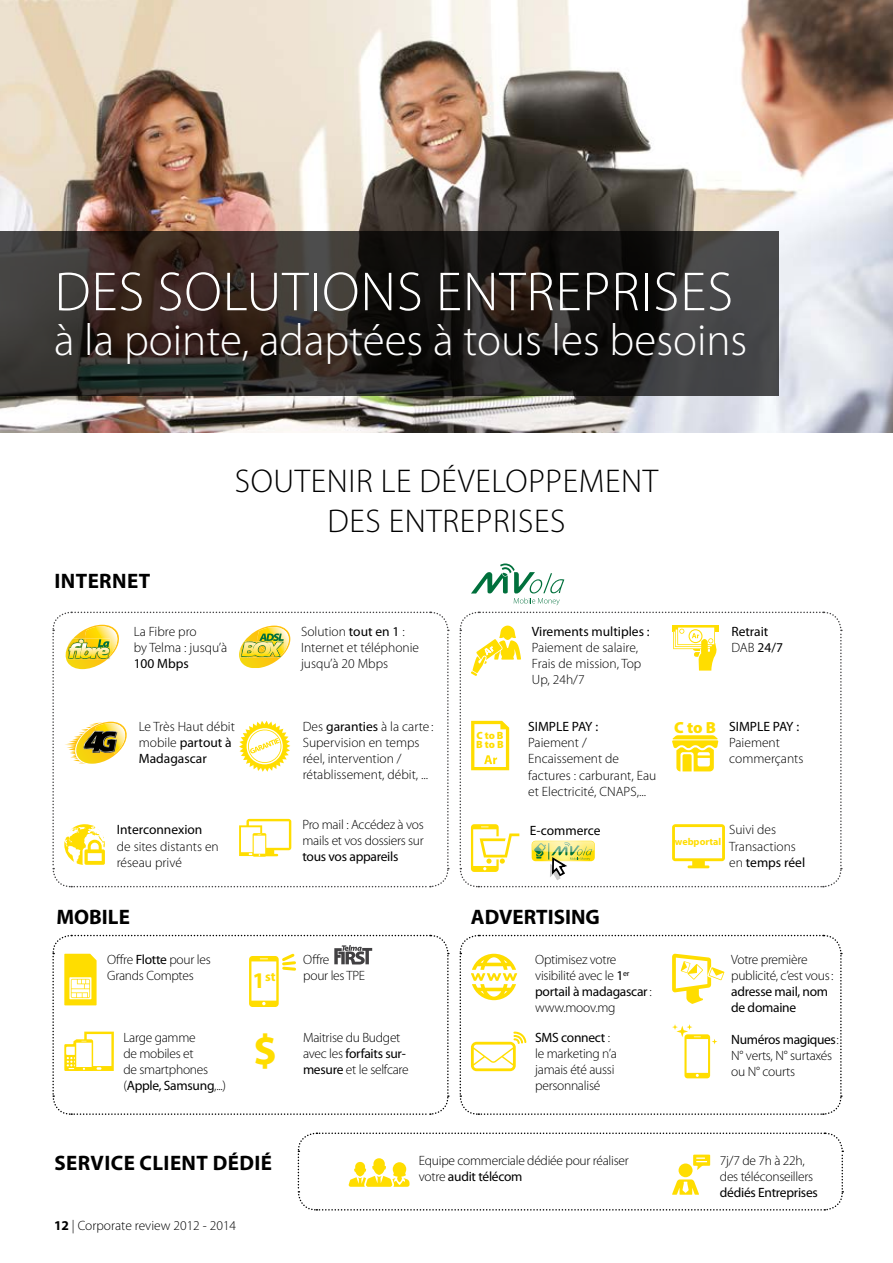
<style>
.page{position:relative;width:893px;height:1263px;background:#fff}
.page>*{position:absolute;margin:0;border:0;box-sizing:border-box;transform-origin:0 0}
.t1{font:300 55.5px "Myriad Pro";color:#fff}
.t2{font:300 45px "Myriad Pro";color:#fff}
.t3{font:700 43.35px "Myriad Pro";color:#fd0}
.t4{font:300 33px/39.6px "Myriad Pro";letter-spacing:.02em;color:#000;text-align:center}
.t5{font:700 21px "Myriad Pro";color:#000}
.t6{font:900 16.2px "Myriad Pro";color:#fd0}
.t7{font:300 13.5px/16.2px "Myriad Pro";letter-spacing:-.01em;color:#000}
.t8{font:13.5px/16.2px "Myriad Pro";letter-spacing:-.01em;color:#000}
.t9{font:700 13.05px "Myriad Pro";color:#fd0}
.t10{font:900 10.5px/9px "Myriad Pro";color:#fd0}
.t11{font:700 10.05px "Myriad Pro";color:#fd0}
.s1{font-weight:400}
.s2{font-size:22.5px}
.s3{font-weight:300}
.s4{font-weight:700}
</style>
<div class="page">
<img style="left:0;top:0;width:893px;height:432px">
<svg style="left:0;top:231px;width:779px;height:164px;background:#2d2826"></svg>
<svg style="left:459px;top:934px;width:383px;height:181px"></svg>
<svg style="left:297px;top:1132px;width:547px;height:79px"></svg>
<svg style="left:52px;top:934px;width:397px;height:181px"></svg>
<svg style="left:471px;top:563px;width:93px;height:42px"></svg>
<svg style="left:459px;top:611px;width:383px;height:277px"></svg>
<svg style="left:52px;top:611px;width:397px;height:277px"></svg>
<h1 class="t1" style="left:55px;top:261px;width:161px">DES Solutions</h1>
<h1 class="t1" style="left:436px;top:261px;width:28px">entreprises</h1>
<h2 class="t2" style="left:54px;top:315px;width:695px">à la pointe, adaptées à tous les besoins</h2>
<h3 class="t4" style="left:235px;top:462px;width:425px">SOUTENIR LE DÉVELOPPEMENT<br>DES ENTREPRISES</h3>
<h3 class="t5" style="left:54px;top:567px;width:20px">INTERNET</h3>
<p class="t7" style="left:134px;top:623px;width:95px">La Fibre pro<br>by Telma : jusqu’à</p>
<p class="t8" style="left:134px;top:655px;width:57px">100 Mbps</p>
<p class="t7" style="left:139px;top:718px;width:98px">Le Très Haut débit mobile <span class="s1">partout à<br>Madagascar</span></p>
<p class="t8" style="left:117px;top:821px;width:87px">Interconnexion</p>
<p class="t7" style="left:117px;top:838px;width:104px">de sites distants en réseau privé</p>
<h3 class="t5" style="left:56px;top:903px;width:75px">MOBILE</h3>
<p class="t7" style="left:107px;top:951px;width:105px">Offre <span class="s1">Flotte</span> pour les<br>Grands Comptes</p>
<p class="t9" style="left:253px;top:968px;width:24px"><span class="s2">1</span>ST</p>
<p class="t7" style="left:301px;top:623px;width:120px">Solution <span class="s1">tout en 1</span> :<br>Internet et téléphonie jusqu’à 20 Mbps</p>
<p class="t7" style="left:303px;top:718px;width:132px">Des <span class="s1">garanties</span> à la carte :<br>Supervision en temps réel, intervention / rétablissement, débit, ...</p>
<p class="t7" style="left:302px;top:817px;width:123px">Pro mail : Accédez à vos mails et vos dossiers sur</p>
<p class="t8" style="left:302px;top:848px;width:97px">tous vos appareils</p>
<p class="t7" style="left:303px;top:951px;width:63px">Offre<br>pour les TPE</p>
<p class="t7" style="left:123px;top:1029px;width:104px">Large gamme<br>de mobiles et<br>de smartphones (<span class="s1">Apple, Samsung</span>,...)</p>
<p class="t7" style="left:303px;top:1029px;width:104px">Maitrise du Budget avec les <span class="s1">forfaits sur-</span></p>
<h3 class="t3" style="left:253px;top:1022px;width:26px">$</h3>
<p class="t7" style="left:303px;top:1062px;width:107px"><span class="s1">mesure</span> et le selfcare</p>
<p class="t10" style="left:476px;top:731px;width:29px">C to B<br>B to B</p>
<p class="t8" style="left:532px;top:623px;width:119px">Virements multiples :</p>
<p class="t7" style="left:532px;top:639px;width:111px">Paiement de salaire,<br>Frais de mission, Top<br>Up, 24h/7</p>
<p class="t8" style="left:528px;top:718px;width:71px">SIMPLE PAY :</p>
<p class="t7" style="left:528px;top:735px;width:130px">Paiement /<br>Encaissement de factures : carburant, Eau et Electricité, CNAPS,...</p>
<p class="t8" style="left:530px;top:822px;width:72px">E-commerce</p>
<h3 class="t5" style="left:471px;top:903px;width:130px">ADVERTISING</h3>
<p class="t7" style="left:535px;top:951px;width:118px">Optimisez votre visibilité avec le <span class="s1">1</span><sup>er </sup><span class="s1">portail à madagascar</span> : www.moov.mg</p>
<p class="t7" style="left:535px;top:1029px;width:83px"><span class="s1">SMS connect</span> : le marketing n’a jamais été aussi personnalisé</p>
<p class="t8" style="left:731px;top:623px;width:53px">Retrait<br><span class="s3">DAB</span> 24/7</p>
<p class="t6" style="left:674px;top:718px;width:43px">C to B</p>
<p class="t8" style="left:729px;top:718px;width:71px">SIMPLE PAY :</p>
<p class="t7" style="left:729px;top:735px;width:76px">Paiement commerçants</p>
<p class="t11" style="left:675px;top:835px;width:48px">WEBPORTAL</p>
<p class="t7" style="left:729px;top:822px;width:78px">Suivi des<br>Transactions en <span class="s1">temps réel</span></p>
<p class="t7" style="left:731px;top:951px;width:104px">Votre première publicité, c’est vous:</p>
<p class="t8" style="left:731px;top:983px;width:98px">adresse mail, nom de domaine</p>
<p class="t7" style="left:731px;top:1031px;width:109px"><span class="s1">Numéros magiques</span>:<br>N° verts, N° surtaxés ou N° courts</p>
<h3 class="t5" style="left:54px;top:1149px;width:24px">SERVI</h3>
<h3 class="t5" style="left:111px;top:1149px;width:65px">CE CLIENT</h3>
<h3 class="t5" style="left:213px;top:1149px;width:61px">DÉDIÉ</h3>
<p class="t7" style="left:720px;top:1152px;width:95px">7j/7 de 7h à 22h, des téléconseillers</p>
<p class="t8" style="left:720px;top:1184px;width:99px">dédiés Entreprises</p>
<p class="t7" style="left:419px;top:1152px;width:211px">Equipe commerciale dédiée pour réaliser votre <span class="s1">audit télécom</span></p>
<p class="t7" style="left:54px;top:1217px;width:184px"><span class="s4">12</span> | Corporate review 2012 - 2014</p>
</div>
